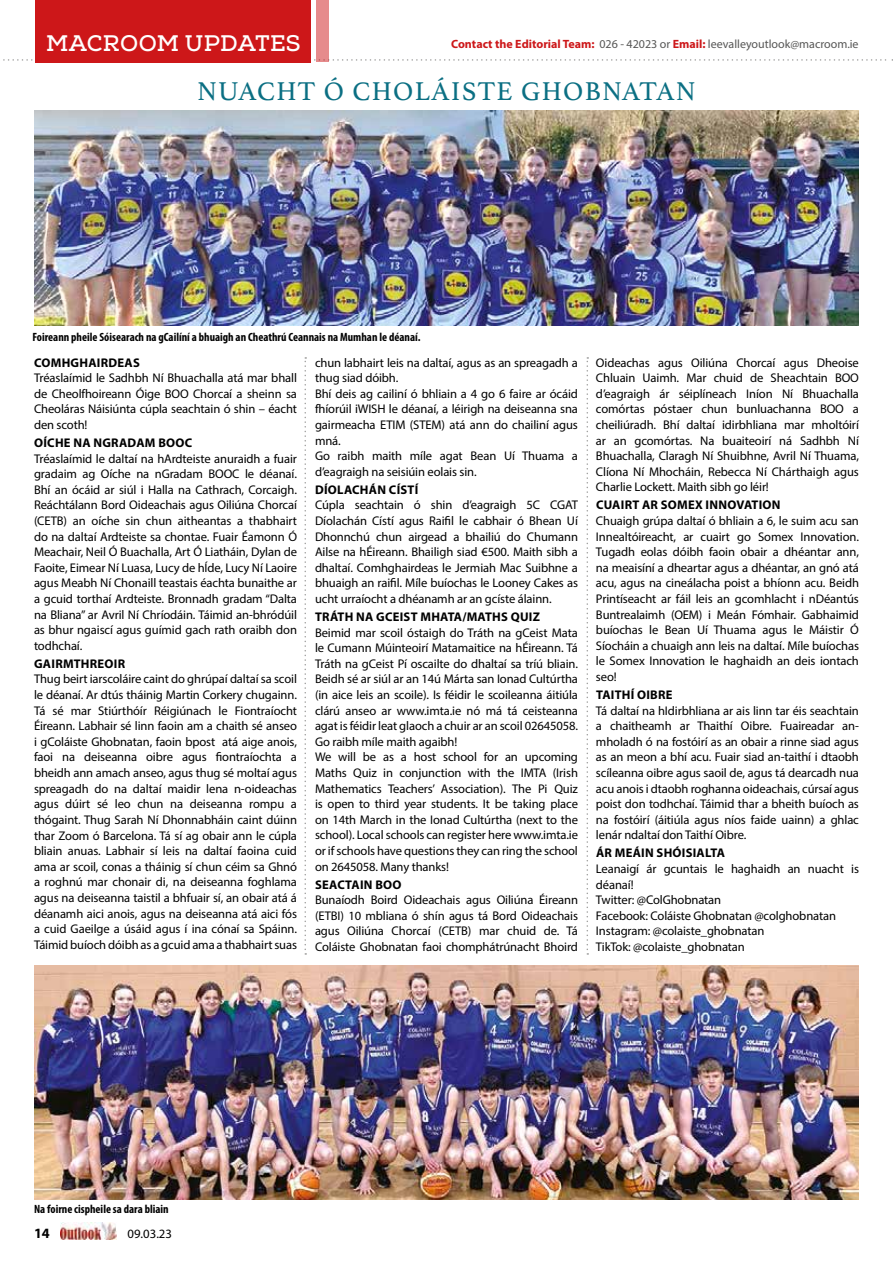
<style>
.page{position:relative;width:893px;height:1263px;background:#fff}
.page>*{position:absolute;margin:0;border:0;box-sizing:border-box;transform-origin:0 0}
.t1{font:27px "Athelas";letter-spacing:.05em;color:#0b6f83}
.t2{font:22.5px "Nexa Slab Bold FREE";letter-spacing:.015em;color:#fff}
.t3{font:700 14.25px "Myriad Pro";color:#000}
.t4{font:12.75px "Myriad Pro";color:#000}
.t5{font:12.6px/15.6px "Myriad Pro";letter-spacing:-.01em;color:#000;text-align:justify}
.t6{font:700 12.6px "Myriad Pro";letter-spacing:.02em;color:#000}
.t7{font:700 condensed 12px "Myriad Pro";color:#000}
.t8{font:12px "Myriad Pro";color:#575756}
.s1{font-weight:700;color:#cd1719}
</style>
<div class="page">
<img style="left:60px;top:1223px;width:57px;height:17px">
<svg style="left:3px;top:59px;width:890px;height:2px"></svg>
<div style="left:35px;top:0;width:275px;height:62px;background:#cd1719"></div>
<div style="left:316px;top:0;width:12px;height:62px;background:#e68b8c"></div>
<svg style="left:304px;top:357px;width:2px;height:598px"></svg>
<svg style="left:586px;top:357px;width:2px;height:598px"></svg>
<img style="left:34px;top:111px;width:825px;height:214px">
<img style="left:34px;top:965px;width:825px;height:234px">
<h2 class="t2" style="left:46px;top:30px;width:256px">MACROOM UPDATES</h2>
<p class="t8" style="left:451px;top:37px;width:409px"><span class="s1">Contact the Editorial Team:</span> 026 - 42023 or <span class="s1">Email:</span> leevalleyoutlook@macroom.ie</p>
<h1 class="t1" style="left:197px;top:70px;width:500px">NUACHT Ó CHOLÁISTE GHOBNATAN</h1>
<p class="t7" style="left:33px;top:330px;width:389px">Foireann pheile Sóisearach na gCailíní a bhuaigh an Cheathrú Ceannais na Mumhan le déanaí.</p>
<p class="t6" style="left:34px;top:354px;width:107px">COMHGHAIRDEAS</p>
<p class="t5" style="left:34px;top:370px;width:264px">Tréaslaímid le Sadhbh Ní Bhuachalla atá mar bhall de Cheolfhoireann Óige BOO Chorcaí a sheinn sa Cheoláras Náisiúnta cúpla seachtain ó shin – éacht den scoth!</p>
<p class="t6" style="left:34px;top:435px;width:160px">OÍCHE NA NGRADAM BOOC</p>
<p class="t5" style="left:34px;top:450px;width:264px">Tréaslaímid le daltaí na hArdteiste anuraidh a fuair gradaim ag Oíche na nGradam BOOC le déanaí.<br>Bhí an ócáid ar siúl i Halla na Cathrach, Corcaigh.<br>Reáchtálann Bord Oideachais agus Oiliúna Chorcaí (CETB) an oíche sin chun aitheantas a thabhairt do na daltaí Ardteiste sa chontae. Fuair Éamonn Ó Meachair, Neil Ó Buachalla, Art Ó Liatháin, Dylan de Faoite, Eimear Ní Luasa, Lucy de hÍde, Lucy Ní Laoire agus Meabh Ní Chonaill teastais éachta bunaithe ar a gcuid torthaí Ardteiste. Bronnadh gradam “Dalta na Bliana” ar Avril Ní Chríodáin. Táimid an-bhródúil as bhur ngaiscí agus guímid gach rath oraibh don todhchaí.</p>
<p class="t6" style="left:34px;top:655px;width:93px">GAIRMTHREOIR</p>
<p class="t5" style="left:34px;top:671px;width:265px">Thug beirt iarscoláire caint do ghrúpaí daltaí sa scoil le déanaí. Ar dtús tháinig Martin Corkery chugainn.<br>Tá sé mar Stiúrthóír Réigiúnach le Fiontraíocht Éireann. Labhair sé linn faoin am a chaith sé anseo i gColáiste Ghobnatan, faoin bpost atá aige anois, faoi na deiseanna oibre agus fiontraíochta a bheidh ann amach anseo, agus thug sé moltaí agus spreagadh do na daltaí maidir lena n-oideachas agus dúirt sé leo chun na deiseanna rompu a thógaint. Thug Sarah Ní Dhonnabháin caint dúinn thar Zoom ó Barcelona. Tá sí ag obair ann le cúpla bliain anuas. Labhair sí leis na daltaí faoina cuid ama ar scoil, conas a tháinig sí chun céim sa Ghnó a roghnú mar chonair di, na deiseanna foghlama agus na deiseanna taistil a bhfuair sí, an obair atá á déanamh aici anois, agus na deiseanna atá aici fós a cuid Gaeilge a úsáid agus í ina cónaí sa Spáinn.<br>Táimid buíoch dóibh as a gcuid ama a thabhairt suas</p>
<p class="t5" style="left:315px;top:354px;width:264px;text-align:left">chun labhairt leis na daltaí, agus as an spreagadh a thug siad dóibh.<br>Bhí deis ag cailiní ó bhliain a 4 go 6 faire ar ócáid fhíorúil iWISH le déanaí, a léirigh na deiseanna sna gairmeacha ETIM (STEM) atá ann do chailiní agus mná.<br>Go raibh maith míle agat Bean Uí Thuama a d’eagraigh na seisiúin eolais sin.</p>
<p class="t6" style="left:315px;top:481px;width:105px">DÍOLACHÁN CÍSTÍ</p>
<p class="t5" style="left:315px;top:497px;width:264px">Cúpla seachtain ó shin d’eagraigh 5C CGAT Díolachán Cístí agus Raifil le cabhair ó Bhean Uí Dhonnchú chun airgead a bhailiú do Chumann Ailse na hÉireann. Bhailigh siad €500. Maith sibh a dhaltaí. Comhghairdeas le Jermiah Mac Suibhne a bhuaigh an raifil. Míle buíochas le Looney Cakes as ucht urraíocht a dhéanamh ar an gcíste álainn.</p>
<p class="t6" style="left:315px;top:609px;width:226px">TRÁTH NA GCEIST MHATA/MATHS QUIZ</p>
<p class="t5" style="left:315px;top:624px;width:264px;text-align:left">Beimid mar scoil óstaigh do Tráth na gCeist Mata le Cumann Múinteoirí Matamaitice na hÉireann. Tá Tráth na gCeist Pí oscailte do dhaltaí sa tríú bliain.<br>Beidh sé ar siúl ar an 14ú Márta san Ionad Cultúrtha (in aice leis an scoile). Is féidir le scoileanna áitiúla clárú anseo ar www.imta.ie nó má tá ceisteanna agat is féidir leat glaoch a chuir ar an scoil 02645058.<br>Go raibh míle maith agaibh!<br>We will be as a host school for an upcoming Maths Quiz in conjunction with the IMTA (Irish Mathematics Teachers’ Association). The Pi Quiz is open to third year students. It be taking place on 14th March in the Ionad Cultúrtha (next to the school). Local schools can register here www.imta.ie or if schools have questions they can ring the school on 2645058. Many thanks!</p>
<p class="t6" style="left:315px;top:876px;width:88px">SEACTAIN BOO</p>
<p class="t5" style="left:315px;top:892px;width:264px">Bunaíodh Boird Oideachais agus Oiliúna Éireann (ETBI) 10 mbliana ó shín agus tá Bord Oideachais agus Oiliúna Chorcaí (CETB) mar chuid de. Tá Coláiste Ghobnatan faoi chomphátrúnacht Bhoird</p>
<p class="t5" style="left:596px;top:354px;width:264px">Oideachas agus Oiliúna Chorcaí agus Dheoise Chluain Uaimh. Mar chuid de Sheachtain BOO d’eagraigh ár séiplíneach Iníon Ní Bhuachalla comórtas póstaer chun bunluachanna BOO a cheiliúradh. Bhí daltaí idirbhliana mar mholtóirí ar an gcomórtas. Na buaiteoirí ná Sadhbh Ní Bhuachalla, Claragh Ní Shuibhne, Avril Ní Thuama, Clíona Ní Mhocháin, Rebecca Ní Chárthaigh agus Charlie Lockett. Maith sibh go léir!</p>
<p class="t6" style="left:596px;top:497px;width:186px">CUAIRT AR SOMEX INNOVATION</p>
<p class="t5" style="left:596px;top:513px;width:264px">Chuaigh grúpa daltaí ó bhliain a 6, le suim acu san Innealtóireacht, ar cuairt go Somex Innovation.<br>Tugadh eolas dóibh faoin obair a dhéantar ann, na meaisíní a dheartar agus a dhéantar, an gnó atá acu, agus na cineálacha poist a bhíonn acu. Beidh Printíseacht ar fáil leis an gcomhlacht i nDéantús Buntrealaimh (OEM) i Meán Fómhair. Gabhaimid buíochas le Bean Uí Thuama agus le Máistir Ó Síocháin a chuaigh ann leis na daltaí. Míle buíochas le Somex Innovation le haghaidh an deis iontach seo!</p>
<p class="t6" style="left:596px;top:686px;width:78px">TAITHÍ OIBRE</p>
<p class="t5" style="left:596px;top:702px;width:264px">Tá daltaí na hIdirbhliana ar ais linn tar éis seachtain a chaitheamh ar Thaithí Oibre. Fuaireadar an&shy;mholadh ó na fostóirí as an obair a rinne siad agus as an meon a bhí acu. Fuair siad an-taithí i dtaobh scíleanna oibre agus saoil de, agus tá dearcadh nua acu anois i dtaobh roghanna oideachais, cúrsaí agus poist don todhchaí. Táimid thar a bheith buíoch as na fostóirí (áitiúla agus níos faide uainn) a ghlac lenár ndaltaí don Taithí Oibre.</p>
<p class="t6" style="left:596px;top:845px;width:130px">ÁR MEÁIN SHÓISIALTA</p>
<p class="t5" style="left:596px;top:861px;width:264px;text-align:left">Leanaigí ár gcuntais le haghaidh an nuacht is déanaí!<br>Twitter: @ColGhobnatan<br>Facebook: Coláiste Ghobnatan @colghobnatan<br>Instagram: @colaiste_ghobnatan<br>TikTok: @colaiste_ghobnatan</p>
<p class="t7" style="left:34px;top:1202px;width:136px">Na foirne cispheile sa dara bliain</p>
<p class="t3" style="left:34px;top:1224px;width:17px">14</p>
<p class="t4" style="left:128px;top:1226px;width:46px">09.03.23</p>
</div>
